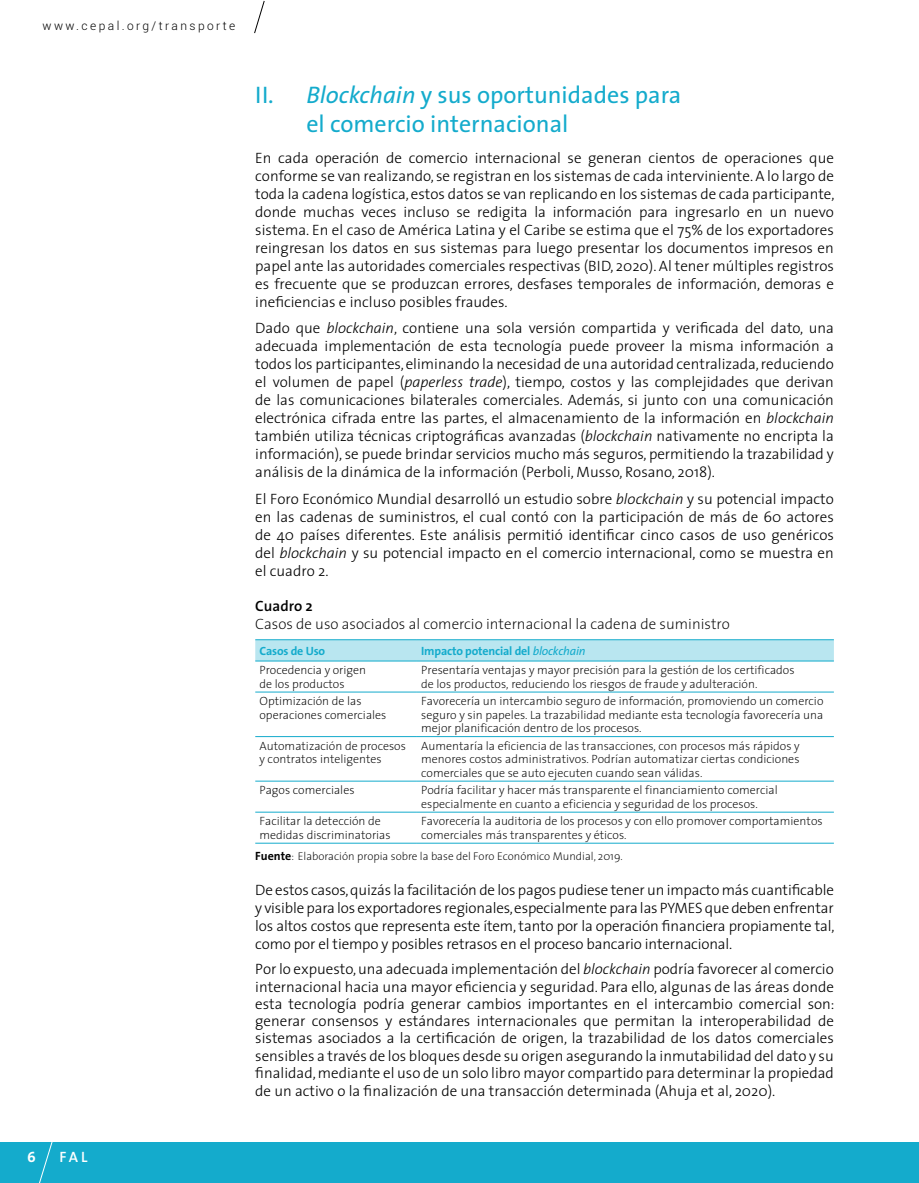
<style>
.page{position:relative;width:919px;height:1183px;background:#fff}
.page>*{position:absolute;margin:0;border:0;box-sizing:border-box;transform-origin:0 0}
.t1{font:24px/28.8px "The Sans";color:#14abcc}
.t2{font:300 15px/18px "The Sans";color:#000;text-align:justify}
.t3{font:200 15px "The Sans";color:#000}
.t4{font:600 15px "The Sans";color:#000}
.t5{font:600 15px "The Sans";color:#fff}
.t6{font:15px "The Sans Bold Expert";color:#fff}
.t7{font:200 12px/13.5px "The Sans";color:#000}
.t8{font:700 12px "The Sans";letter-spacing:-.015em;color:#14abcc}
.t9{font:300 12px "Roboto";letter-spacing:.2em;color:#000}
.t10{font:200 11.25px "The Sans";color:#000}
.s1{font-style:italic}
.s2{font-weight:400;font-style:italic}
.s3{font-weight:700;font-size:12px}
</style>
<div class="page">
<div style="left:0;top:1141px;width:918px;height:41px;background:#14abcc"></div>
<svg style="left:254px;top:0;width:11px;height:34px"></svg>
<svg style="left:38px;top:1141px;width:15px;height:41px"></svg>
<div style="left:255px;top:640px;width:578px;height:20px;background:#b9e6f0"></div>
<hr style="left:255px;top:691px;width:162px;height:1px;background:#14abcc">
<hr style="left:417px;top:691px;width:416px;height:1px;background:#14abcc">
<hr style="left:255px;top:736px;width:162px;height:1px;background:#14abcc">
<hr style="left:417px;top:736px;width:416px;height:1px;background:#14abcc">
<hr style="left:255px;top:780px;width:162px;height:1px;background:#14abcc">
<hr style="left:417px;top:780px;width:416px;height:1px;background:#14abcc">
<hr style="left:255px;top:639px;width:162px;height:1px;background:#14abcc">
<hr style="left:417px;top:639px;width:416px;height:1px;background:#14abcc">
<hr style="left:255px;top:660px;width:162px;height:1px;background:#14abcc">
<hr style="left:417px;top:660px;width:416px;height:1px;background:#14abcc">
<hr style="left:255px;top:811px;width:162px;height:1px;background:#14abcc">
<hr style="left:417px;top:811px;width:416px;height:1px;background:#14abcc">
<hr style="left:255px;top:842px;width:162px;height:1px;background:#14abcc">
<hr style="left:417px;top:842px;width:416px;height:1px;background:#14abcc">
<p class="t9" style="left:43px;top:18px;width:194px">www.cepal.org/transporte</p>
<p class="t6" style="left:28px;top:1143px;width:10px">6</p>
<p class="t5" style="left:60px;top:1143px;width:29px">FAL</p>
<h1 class="t1" style="left:306px;top:80px;width:376px;text-indent:-51px">II. <span class="s1">Blockchain</span> y sus oportunidades para el comercio internacional</h1>
<p class="t2" style="left:255px;top:148px;width:580px">En cada operación de comercio internacional se generan cientos de operaciones que conforme se van realizando, se registran en los sistemas de cada interviniente. A lo largo de toda la cadena logística, estos datos se van replicando en los sistemas de cada participante, donde muchas veces incluso se redigita la información para ingresarlo en un nuevo sistema. En el caso de América Latina y el Caribe se estima que el 75% de los exportadores reingresan los datos en sus sistemas para luego presentar los documentos impresos en papel ante las autoridades comerciales respectivas (BID, 2020). Al tener múltiples registros es frecuente que se produzcan errores, desfases temporales de información, demoras e ineficiencias e incluso posibles fraudes.</p>
<p class="t2" style="left:255px;top:319px;width:580px">Dado que <span class="s1">blockchain</span>, contiene una sola versión compartida y verificada del dato, una adecuada implementación de esta tecnología puede proveer la misma información a todos los participantes, eliminando la necesidad de una autoridad centralizada, reduciendo el volumen de papel (<span class="s1">paperless trade</span>), tiempo, costos y las complejidades que derivan de las comunicaciones bilaterales comerciales. Además, si junto con una comunicación electrónica cifrada entre las partes, el almacenamiento de la información en <span class="s1">blockchain </span>también utiliza técnicas criptográficas avanzadas (<span class="s1">blockchain</span> nativamente no encripta la información), se puede brindar servicios mucho más seguros, permitiendo la trazabilidad y análisis de la dinámica de la información (Perboli, Musso, Rosano, 2018).</p>
<p class="t2" style="left:255px;top:489px;width:580px">El Foro Económico Mundial desarrolló un estudio sobre <span class="s1">blockchain</span> y su potencial impacto en las cadenas de suministros, el cual contó con la participación de más de 60 actores de 40 países diferentes. Este análisis permitió identificar cinco casos de uso genéricos del <span class="s1">blockchain</span> y su potencial impacto en el comercio internacional, como se muestra en el cuadro 2.</p>
<p class="t4" style="left:255px;top:593px;width:59px">Cuadro 2</p>
<p class="t3" style="left:255px;top:615px;width:476px">Casos de uso asociados al comercio internacional la cadena de suministro</p>
<p class="t8" style="left:259px;top:640px;width:67px">Casos de Uso</p>
<p class="t8" style="left:421px;top:640px;width:166px">Impacto potencial del <span class="s2">blockchain</span></p>
<p class="t7" style="left:259px;top:663px;width:108px">Procedencia y origen de los productos</p>
<p class="t7" style="left:421px;top:663px;width:375px">Presentaría ventajas y mayor precisión para la gestión de los certificados de los productos, reduciendo los riesgos de fraude y adulteración.</p>
<p class="t7" style="left:259px;top:694px;width:128px">Optimización de las operaciones comerciales</p>
<p class="t7" style="left:421px;top:694px;width:403px;text-align:justify">Favorecería un intercambio seguro de información, promoviendo un comercio seguro y sin papeles. La trazabilidad mediante esta tecnología favorecería una mejor planificación dentro de los procesos.</p>
<p class="t7" style="left:259px;top:739px;width:148px">Automatización de procesos y contratos inteligentes</p>
<p class="t7" style="left:421px;top:739px;width:380px;text-align:justify">Aumentaría la eficiencia de las transacciones, con procesos más rápidos y menores costos administrativos. Podrían automatizar ciertas condiciones comerciales que se auto ejecuten cuando sean válidas.</p>
<p class="t7" style="left:259px;top:783px;width:96px">Pagos comerciales</p>
<p class="t7" style="left:421px;top:783px;width:358px">Podría facilitar y hacer más transparente el financiamiento comercial especialmente en cuanto a eficiencia y seguridad de los procesos.</p>
<p class="t7" style="left:259px;top:814px;width:133px">Facilitar la detección de medidas discriminatorias</p>
<p class="t7" style="left:421px;top:814px;width:403px">Favorecería la auditoria de los procesos y con ello promover comportamientos comerciales más transparentes y éticos.</p>
<p class="t10" style="left:255px;top:849px;width:369px"><span class="s3">Fuente</span>: Elaboración propia sobre la base del Foro Económico Mundial, 2019.</p>
<p class="t2" style="left:255px;top:879px;width:580px">De estos casos, quizás la facilitación de los pagos pudiese tener un impacto más cuantificable y visible para los exportadores regionales, especialmente para las PYMES que deben enfrentar los altos costos que representa este ítem, tanto por la operación financiera propiamente tal, como por el tiempo y posibles retrasos en el proceso bancario internacional.</p>
<p class="t2" style="left:255px;top:959px;width:581px;line-height:17.4px">Por lo expuesto, una adecuada implementación del <span class="s1">blockchain</span> podría favorecer al comercio internacional hacia una mayor eficiencia y seguridad. Para ello, algunas de las áreas donde esta tecnología podría generar cambios importantes en el intercambio comercial son: generar consensos y estándares internacionales que permitan la interoperabilidad de sistemas asociados a la certificación de origen, la trazabilidad de los datos comerciales sensibles a través de los bloques desde su origen asegurando la inmutabilidad del dato y su finalidad, mediante el uso de un solo libro mayor compartido para determinar la propiedad de un activo o la finalización de una transacción determinada (Ahuja et al, 2020).</p>
</div>
